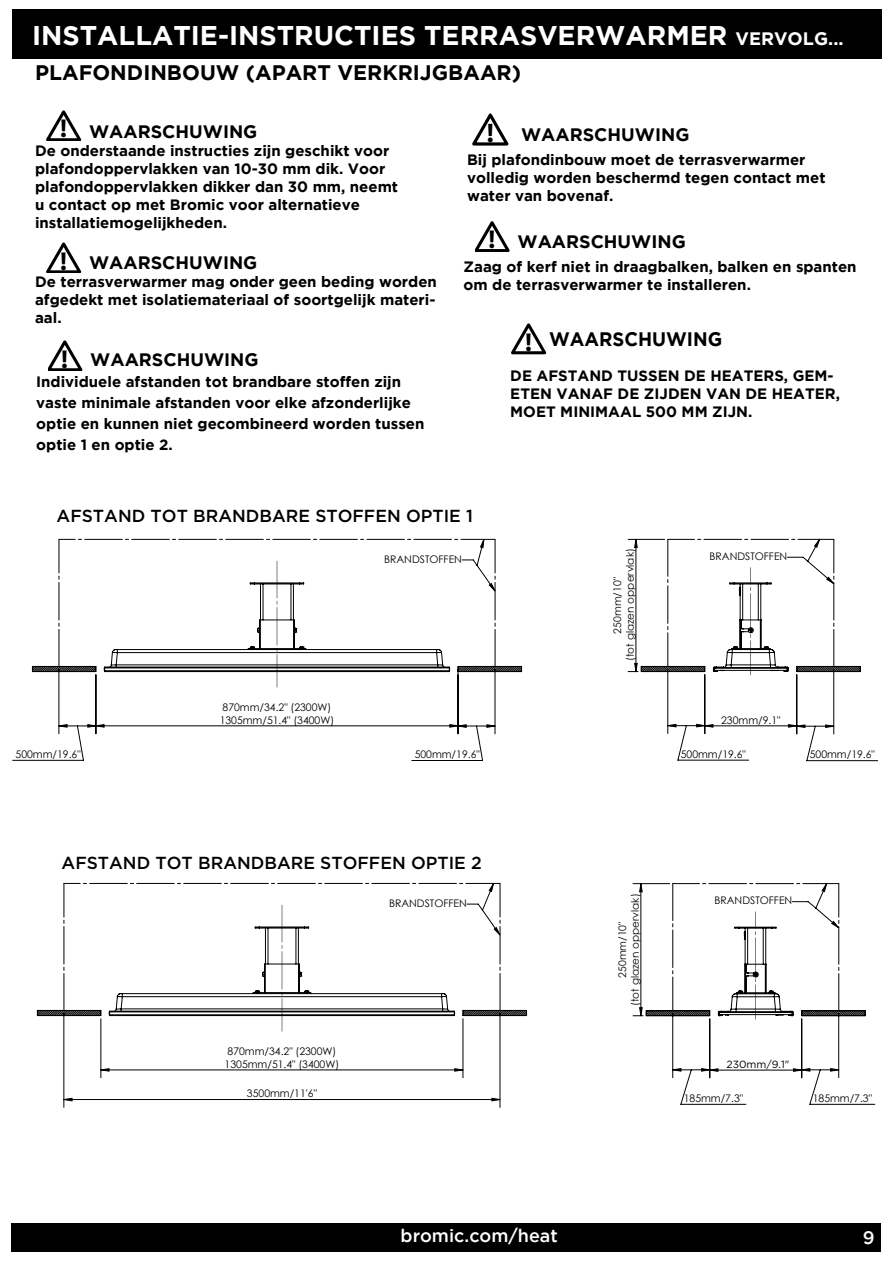
<style>
.page{position:relative;width:893px;height:1263px;background:#fff}
.page>*{position:absolute;margin:0;border:0;box-sizing:border-box;transform-origin:0 0}
.t1{font:700 27px "Gotham";color:#fff}
.t2{font:700 26.85px "Myriad";color:#000}
.t3{font:700 25.95px "Myriad";color:#000}
.t4{font:700 21px "Gotham";color:#000}
.t5{font:700 19.5px "Gotham";color:#000;scale:.95 1}
.t6{font:700 18px "Gotham";color:#000}
.t7{font:500 18px "Gotham";color:#fff}
.t8{font:500 17.4px "Gotham";color:#000}
.t9{font:700 15px/18px "Gotham";color:#000}
.t10{font:10.5px/12.5px "Century Gothic";color:#000;text-align:center}
.t11{font:10.5px "Gotham";color:#000}
.s1{font-size:18px}
.s2{font-family:"Myriad";font-size:25.95px}
</style>
<div class="page">
<div style="left:11px;top:1223px;width:870px;height:29px;background:#000"></div>
<div style="left:12px;top:9px;width:870px;height:50px;background:#000"></div>
<svg style="left:47px;top:110px;width:35px;height:30px"></svg>
<svg style="left:47px;top:242px;width:35px;height:30px"></svg>
<svg style="left:475px;top:221px;width:35px;height:30px"></svg>
<svg style="left:472px;top:113px;width:37px;height:33px"></svg>
<svg style="left:48px;top:340px;width:35px;height:30px"></svg>
<svg style="left:511px;top:323px;width:36px;height:32px"></svg>
<svg style="left:12px;top:666px;width:866px;height:96px"></svg>
<svg style="left:58px;top:724px;width:776px;height:38px"></svg>
<svg style="left:59px;top:539px;width:802px;height:148px"></svg>
<svg style="left:36px;top:883px;width:840px;height:225px"></svg>
<svg style="left:64px;top:1068px;width:775px;height:33px"></svg>
<svg style="left:64px;top:882px;width:775px;height:149px"></svg>
<h1 class="t1" style="left:32px;top:24px;width:813px">INSTALLATIE-INSTRUCTIES TERRASVERWARMER <span class="s1">VERVOLG...</span></h1>
<h3 class="t4" style="left:35px;top:63px;width:488px">PLAFONDINBOUW (APART VERKRIJGBAAR)</h3>
<h3 class="t3" style="left:60px;top:113px;width:8px">!</h3>
<p class="t6" style="left:89px;top:123px;width:170px">WAARSCHUWING</p>
<p class="t9" style="left:35px;top:141px;width:365px">De onderstaande instructies zijn geschikt voor plafondoppervlakken van 10-30 mm dik. Voor plafondoppervlakken dikker dan 30 mm, neemt u contact op met Bromic voor alternatieve installatiemogelijkheden.</p>
<p class="t6" style="left:60px;top:254px;width:199px"><span class="s2">!</span> WAARSCHUWING</p>
<p class="t9" style="left:35px;top:273px;width:403px;text-align:justify">De terrasverwarmer mag onder geen beding worden afgedekt met isolatiemateriaal of soortgelijk materi&shy;aal.</p>
<p class="t6" style="left:61px;top:351px;width:199px"><span class="s2">!</span> WAARSCHUWING</p>
<p class="t9" style="left:36px;top:372px;width:390px;line-height:21px">Individuele afstanden tot brandbare stoffen zijn vaste minimale afstanden voor elke afzonderlijke optie en kunnen niet gecombineerd worden tussen optie 1 en optie 2.</p>
<h2 class="t2" style="left:487px;top:117px;width:9px">!</h2>
<p class="t6" style="left:521px;top:127px;width:170px">WAARSCHUWING</p>
<p class="t9" style="left:467px;top:152px;width:360px">Bij plafondinbouw moet de terrasverwarmer volledig worden beschermd tegen contact met water van bovenaf.</p>
<p class="t6" style="left:489px;top:233px;width:199px"><span class="s2">!</span> WAARSCHUWING</p>
<p class="t9" style="left:463px;top:258px;width:395px">Zaag of kerf niet in draagbalken, balken en spanten om de terrasverwarmer te installeren.</p>
<h3 class="t5" style="left:525px;top:330px;width:209px"><span class="s2">!</span> WAARSCHUWING</h3>
<p class="t9" style="left:510px;top:367px;width:331px">DE AFSTAND TUSSEN DE HEATERS, GEM-<br>ETEN VANAF DE ZIJDEN VAN DE HEATER,<br>MOET MINIMAAL 500 MM ZIJN.</p>
<p class="t8" style="left:57px;top:508px;width:418px">AFSTAND TOT BRANDBARE STOFFEN OPTIE 1</p>
<p class="t10" style="left:384px;top:554px;width:79px">BRANDSTOFFEN</p>
<p class="t10" style="left:220px;top:702px;width:116px;text-align:left">870mm/34.2" (2300W)<br>1305mm/51.4" (3400W)</p>
<p class="t10" style="left:16px;top:749px;width:67px">500mm/19.6"</p>
<p class="t10" style="left:415px;top:749px;width:67px">500mm/19.6"</p>
<p class="t8" style="left:62px;top:855px;width:422px">AFSTAND TOT BRANDBARE STOFFEN OPTIE 2</p>
<p class="t10" style="left:612px;top:661px;width:114px;rotate:-90deg">250mm/10"<br>(tot glazen oppervlak)</p>
<p class="t10" style="left:225px;top:1046px;width:116px;text-align:left">870mm/34.2" (2300W)<br>1305mm/51.4" (3400W)</p>
<p class="t10" style="left:247px;top:1088px;width:71px">3500mm/11'6"</p>
<p class="t10" style="left:389px;top:898px;width:79px">BRANDSTOFFEN</p>
<p class="t10" style="left:617px;top:1006px;width:114px;rotate:-90deg">250mm/10"<br>(tot glazen oppervlak)</p>
<p class="t10" style="left:710px;top:551px;width:79px">BRANDSTOFFEN</p>
<p class="t10" style="left:721px;top:714px;width:61px">230mm/9.1"</p>
<p class="t10" style="left:681px;top:749px;width:67px">500mm/19.6"</p>
<p class="t10" style="left:810px;top:749px;width:67px">500mm/19.6"</p>
<p class="t10" style="left:715px;top:895px;width:79px">BRANDSTOFFEN</p>
<p class="t11" style="left:726px;top:1059px;width:64px">230mm/9.1"</p>
<p class="t10" style="left:684px;top:1093px;width:61px">185mm/7.3"</p>
<p class="t10" style="left:813px;top:1093px;width:61px">185mm/7.3"</p>
<p class="t7" style="left:401px;top:1227px;width:159px">bromic.com/heat</p>
<p class="t7" style="left:863px;top:1229px;width:13px">9</p>
</div>
